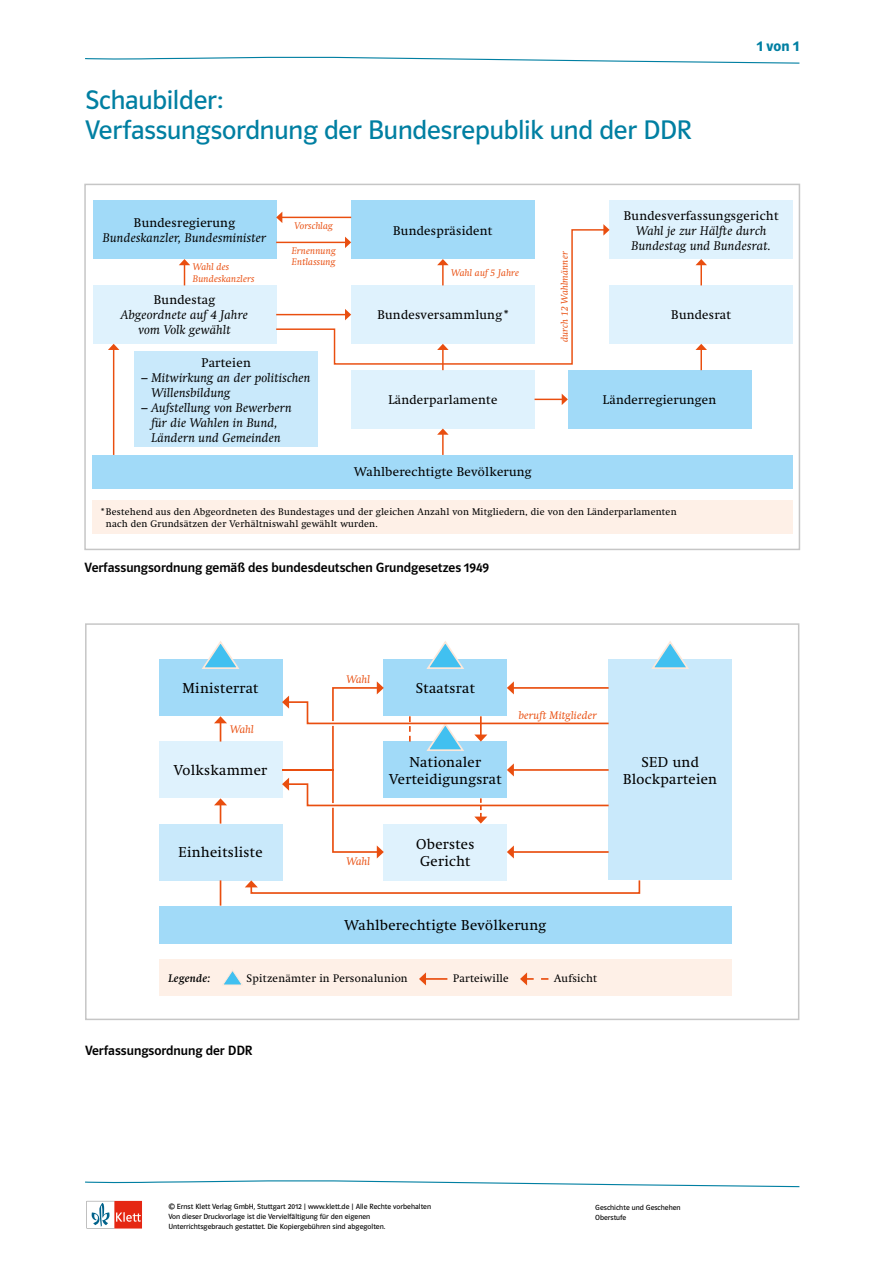
<style>
.page{position:relative;width:893px;height:1263px;background:#fff}
.page>*{position:absolute;margin:0;border:0;box-sizing:border-box;transform-origin:0 0}
._02_Seitentitel_X_X{font:27px/30px "Polo ST11 K Buch";letter-spacing:-.005em;color:#007fa2}
._02_Kolumne_links{font:15px "Polo ST11 K Hfett";color:#007fa2}
.t1{font:14.25px/17.1px "Klett Swift";letter-spacing:.02em;color:#000;text-align:center}
._05_Bildlegende{font:13.5px "Polo ST11 K Krftg";color:#000}
.t2{font:italic 12.45px/15px "Klett Swift";letter-spacing:.02em;color:#000;text-align:center}
.t3{font:12.45px "Klett Swift";letter-spacing:.02em;color:#000}
.t4{font:10.8px "Klett Swift";letter-spacing:.02em;color:#000}
.t5{font:italic 10.8px "Klett Swift";letter-spacing:.02em;color:#e94e0f}
.t6{font:italic 700 10.8px "Klett Swift";letter-spacing:.02em;color:#000}
.t7{font:9.6px/11.4px "Klett Swift";letter-spacing:.02em;color:#000}
.t8{font:italic 9.6px/11.4px "Klett Swift";letter-spacing:.02em;color:#e94e0f}
.PDF{font:7.5px/10.1px "Polo ST11 K Buch";color:#000}
.s1{font-style:normal}
</style>
<div class="page">
<svg style="left:85px;top:56px;width:715px;height:8px"></svg>
<svg style="left:87px;top:1201px;width:55px;height:27px"></svg>
<svg style="left:85px;top:1180px;width:715px;height:8px"></svg>
<div style="left:93px;top:455px;width:700px;height:33px;background:#a1daf8"></div>
<div style="left:93px;top:501px;width:700px;height:33px;background:#fef0e7"></div>
<div style="left:93px;top:201px;width:183px;height:58px;background:#a1daf8"></div>
<div style="left:93px;top:285px;width:183px;height:59px;background:#dff2fd"></div>
<div style="left:351px;top:201px;width:184px;height:58px;background:#a1daf8"></div>
<div style="left:610px;top:201px;width:183px;height:58px;background:#dff2fd"></div>
<div style="left:610px;top:285px;width:183px;height:59px;background:#dff2fd"></div>
<div style="left:134px;top:351px;width:184px;height:96px;background:#c9e9fb"></div>
<div style="left:351px;top:370px;width:184px;height:58px;background:#dff2fd"></div>
<div style="left:568px;top:370px;width:183px;height:58px;background:#a1daf8"></div>
<svg style="left:179px;top:259px;width:11px;height:26px"></svg>
<hr style="left:700px;top:265px;width:2px;height:20px;background:#e94e0f">
<svg style="left:696px;top:259px;width:11px;height:6px"></svg>
<hr style="left:442px;top:349px;width:2px;height:21px;background:#e94e0f">
<hr style="left:700px;top:349px;width:2px;height:21px;background:#e94e0f">
<svg style="left:695px;top:344px;width:12px;height:6px"></svg>
<hr style="left:442px;top:434px;width:2px;height:21px;background:#e94e0f">
<svg style="left:437px;top:428px;width:12px;height:7px"></svg>
<hr style="left:282px;top:217px;width:69px;height:1px;background:#e94e0f">
<svg style="left:276px;top:212px;width:6px;height:11px"></svg>
<svg style="left:535px;top:394px;width:33px;height:11px"></svg>
<hr style="left:113px;top:349px;width:1px;height:106px;background:#e94e0f">
<svg style="left:108px;top:344px;width:11px;height:6px"></svg>
<svg style="left:276px;top:228px;width:327px;height:137px"></svg>
<svg style="left:603px;top:224px;width:7px;height:12px"></svg>
<div style="left:84px;top:184px;width:716px;height:366px;border:2px solid #c6c6c6"></div>
<div style="left:159px;top:823px;width:123px;height:57px;background:#c9e9fb"></div>
<div style="left:159px;top:906px;width:573px;height:37px;background:#a1daf8"></div>
<div style="left:159px;top:959px;width:573px;height:36px;background:#fef0e7"></div>
<svg style="left:223px;top:970px;width:19px;height:15px"></svg>
<hr style="left:425px;top:978px;width:22px;height:2px;background:#e94e0f">
<svg style="left:419px;top:972px;width:7px;height:13px"></svg>
<svg style="left:520px;top:972px;width:28px;height:13px"></svg>
<div style="left:159px;top:659px;width:123px;height:57px;background:#a1daf8"></div>
<svg style="left:202px;top:641px;width:38px;height:28px"></svg>
<div style="left:159px;top:741px;width:123px;height:57px;background:#dff2fd"></div>
<div style="left:384px;top:659px;width:123px;height:57px;background:#a1daf8"></div>
<svg style="left:426px;top:641px;width:38px;height:28px"></svg>
<div style="left:609px;top:659px;width:123px;height:221px;background:#c9e9fb"></div>
<svg style="left:651px;top:641px;width:38px;height:28px"></svg>
<svg style="left:214px;top:718px;width:5px;height:6px"></svg>
<svg style="left:214px;top:800px;width:5px;height:24px"></svg>
<svg style="left:219px;top:716px;width:390px;height:190px"></svg>
<svg style="left:245px;top:879px;width:396px;height:16px"></svg>
<svg style="left:280px;top:681px;width:329px;height:177px"></svg>
<div style="left:85px;top:623px;width:714px;height:397px;border:2px solid #c6c6c6"></div>
<p class="_02_Seitentitel_X_X" style="left:85px;top:85px;width:608px">Schaubilder:<br>Verfassungsordnung der Bundesrepublik und der DDR</p>
<p class="_02_Kolumne_links" style="left:757px;top:37px;width:44px">1 von 1</p>
<p class="t2" style="left:103px;top:215px;width:165px"><span class="s1">Bundesregierung<br></span>Bundeskanzler, Bundesminister</p>
<p class="t8" style="left:294px;top:220px;width:40px">Vorschlag</p>
<p class="t3" style="left:393px;top:223px;width:101px">Bundespräsident</p>
<p class="t8" style="left:292px;top:245px;width:46px">Ernennung<br>Entlassung</p>
<p class="t8" style="left:193px;top:261px;width:63px">Wahl des<br>Bundeskanzlers</p>
<p class="t8" style="left:451px;top:267px;width:69px">Wahl auf 5 Jahre</p>
<p class="t2" style="left:121px;top:293px;width:129px"><span class="s1">Bundestag<br></span>Abgeordnete auf 4 Jahre vom Volk gewählt</p>
<p class="t3" style="left:377px;top:308px;width:132px">Bundesversammlung *</p>
<p class="t8" style="left:559px;top:342px;width:92px;rotate:-90deg">durch 12 Wahlmänner</p>
<p class="t2" style="left:624px;top:208px;width:156px"><span class="s1">Bundesverfassungsgericht<br></span>Wahl je zur Hälfte durch<br>Bundestag und Bundesrat.</p>
<p class="t3" style="left:671px;top:308px;width:61px">Bundesrat</p>
<p class="t3" style="left:202px;top:355px;width:51px">Parteien</p>
<p class="t2" style="left:151px;top:370px;width:161px;text-align:left;text-indent:-10px">– Mitwirkung an der politischen<br>Willensbildung</p>
<p class="t2" style="left:142px;top:400px;width:152px">– Aufstellung von Bewerbern für die Wahlen in Bund,<br>Ländern und Gemeinden</p>
<p class="t3" style="left:388px;top:393px;width:111px">Länderparlamente</p>
<p class="t3" style="left:603px;top:393px;width:115px">Länderregierungen</p>
<p class="t3" style="left:354px;top:465px;width:179px">Wahlberechtigte Bevölkerung</p>
<p class="t7" style="left:106px;top:506px;width:572px;text-indent:-5px">* Bestehend aus den Abgeordneten des Bundestages und der gleichen Anzahl von Mitgliedern, die von den Länderparlamenten nach den Grundsätzen der Verhältniswahl gewählt wurden.</p>
<p class="_05_Bildlegende" style="left:85px;top:560px;width:406px">Verfassungsordnung gemäß des bundesdeutschen Grundgesetzes 1949</p>
<p class="t1" style="left:183px;top:680px;width:77px">Ministerrat</p>
<p class="t5" style="left:230px;top:723px;width:25px">Wahl</p>
<p class="t5" style="left:346px;top:673px;width:25px">Wahl</p>
<p class="t1" style="left:416px;top:680px;width:61px">Staatsrat</p>
<p class="t1" style="left:174px;top:762px;width:95px">Volkskammer</p>
<p class="t1" style="left:389px;top:753px;width:114px">Nationaler<br>Verteidigungsrat</p>
<p class="t5" style="left:519px;top:709px;width:79px">beruft Mitglieder</p>
<p class="t1" style="left:178px;top:844px;width:86px">Einheitsliste</p>
<p class="t5" style="left:346px;top:855px;width:25px">Wahl</p>
<p class="t1" style="left:416px;top:835px;width:60px;text-align:left">Oberstes<br>Gericht</p>
<p class="t1" style="left:344px;top:916px;width:203px">Wahlberechtigte Bevölkerung</p>
<p class="t6" style="left:168px;top:972px;width:44px">Legende:</p>
<p class="t4" style="left:247px;top:972px;width:163px">Spitzenämter in Personalunion</p>
<p class="t4" style="left:453px;top:972px;width:57px">Parteiwille</p>
<p class="t4" style="left:554px;top:972px;width:44px">Aufsicht</p>
<p class="_05_Bildlegende" style="left:85px;top:1043px;width:169px">Verfassungsordnung der DDR</p>
<p class="t1" style="left:623px;top:753px;width:95px">SED und<br>Blockparteien</p>
<p class="PDF" style="left:168px;top:1202px;width:264px">© Ernst Klett Verlag GmbH, Stuttgart 2012 | www.klett.de | Alle Rechte vorbehalten<br>Von dieser Druckvorlage ist die Vervielfältigung für den eigenen<br>Unterrichtsgebrauch gestattet. Die Kopiergebühren sind abgegolten.</p>
<p class="PDF" style="left:595px;top:1202px;width:87px">Geschichte und Geschehen<br>Oberstufe</p>
</div>
